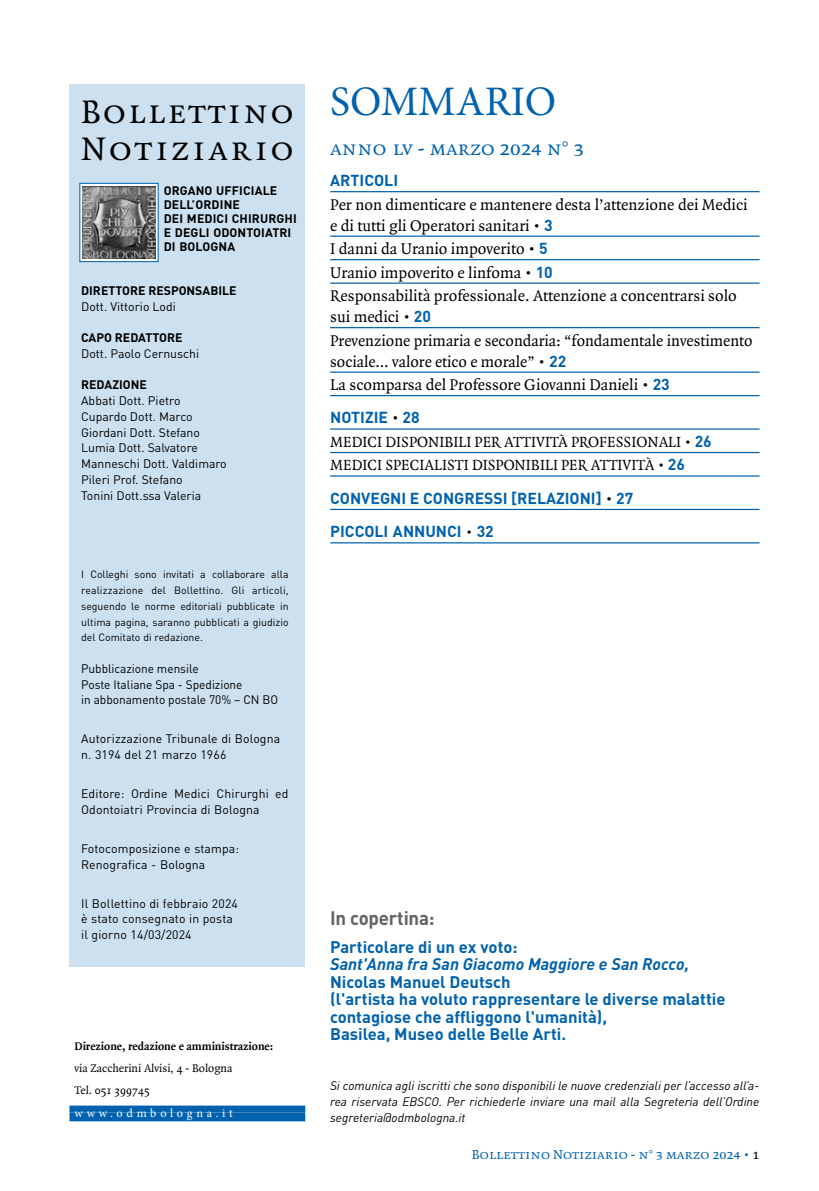
<style>
.page{position:relative;width:819px;height:1191px;background:#fff}
.page>*{position:absolute;margin:0;border:0;box-sizing:border-box;transform-origin:0 0}
.t1{font:42px "Minion Pro";color:#0062ae}
.t2{font:35px/36.8px "Quadraat Small Caps";letter-spacing:.065em;color:#000}
.t3{font:21px "Quadraat Small Caps";color:#0062ae}
.t4{font:700 19.25px "DIN";letter-spacing:-.01em;color:#646363}
.t5{font:16.62px/23.4px "Quadraat";color:#000}
.t6{font:700 16.62px/17.5px "DIN";color:#0062ae}
.t7{font:italic 700 16.62px "DIN";color:#0062ae}
.t8{font:15.75px/23.4px "Quadraat";color:#000}
.t9{font:700 15.75px/33.4px "DIN";color:#0062ae}
.t10{font:14px "Quadraat Small Caps";color:#0062ae}
.t11{font:12.25px/15.8px "DIN";color:#000}
.t12{font:italic 12.25px/15.8px "DIN";color:#000;text-align:justify}
.t13{font:700 12.25px/14px "DIN";letter-spacing:.01em;color:#000}
.t14{font:12.25px "Minion Pro";letter-spacing:.3em;color:#fff}
.t15{font:11.9px/22.4px "Quadraat";color:#000}
.t16{font:700 11.9px "Quadraat";color:#000}
.t17{font:10.5px/15.8px "DIN";color:#000;text-align:justify}
.s1{font-family:"Minion Pro";font-size:12.25px;color:#fff}
.s2{font-family:"DIN";font-weight:700;font-size:15.75px;color:#0062ae}
.s3{font-family:"Quadraat";font-weight:400;font-size:16.62px;color:#000}
.s4{font-family:"DIN";font-weight:700;color:#0062ae}
.s5{font-family:"Quadraat";font-weight:400;color:#000}
.s6{color:#000}
</style>
<div class="page">
<div style="left:69px;top:84px;width:236px;height:882px;background:#cce0ef"></div>
<svg style="left:79px;top:183px;width:80px;height:79px"></svg>
<img style="left:83px;top:186px;width:72px;height:73px">
<div style="left:69px;top:1105px;width:236px;height:7px;background:#0062ae"></div>
<div style="left:69px;top:1112px;width:236px;height:9px;background:#0062ae"></div>
<hr style="left:330px;top:191px;width:429px;height:1px;background:#0062ae">
<hr style="left:330px;top:235px;width:429px;height:2px;background:#0062ae">
<hr style="left:330px;top:259px;width:429px;height:1px;background:#0062ae">
<hr style="left:330px;top:282px;width:429px;height:2px;background:#0062ae">
<hr style="left:330px;top:327px;width:429px;height:1px;background:#0062ae">
<hr style="left:330px;top:371px;width:429px;height:2px;background:#0062ae">
<hr style="left:330px;top:395px;width:429px;height:1px;background:#0062ae">
<hr style="left:330px;top:428px;width:429px;height:2px;background:#0062ae">
<hr style="left:330px;top:452px;width:429px;height:1px;background:#0062ae">
<hr style="left:330px;top:475px;width:429px;height:1px;background:#0062ae">
<hr style="left:330px;top:509px;width:429px;height:1px;background:#0062ae">
<hr style="left:330px;top:542px;width:429px;height:1px;background:#0062ae">
<h2 class="t2" style="left:81px;top:94px;width:214px">Bollettino<br>Notiziario</h2>
<p class="t13" style="left:164px;top:183px;width:135px">ORGANO UFFICIALE<br>DELL’ORDINE<br>DEI MEDICI CHIRURGHI<br>E DEGLI ODONTOIATRI<br>DI BOLOGNA</p>
<p class="t13" style="left:81px;top:283px;width:157px">DIRETTORE RESPONSABILE</p>
<p class="t11" style="left:81px;top:298px;width:96px">Dott. Vittorio Lodi</p>
<p class="t13" style="left:81px;top:330px;width:103px">CAPO REDATTORE</p>
<p class="t11" style="left:81px;top:345px;width:119px">Dott. Paolo Cernuschi</p>
<p class="t13" style="left:81px;top:377px;width:67px">REDAZIONE</p>
<p class="t11" style="left:81px;top:392px;width:147px">Abbati Dott. Pietro<br>Cupardo Dott. Marco<br>Giordani Dott. Stefano<br>Lumia Dott. Salvatore<br>Manneschi Dott. Valdimaro<br>Pileri Prof. Stefano<br>Tonini Dott.ssa Valeria</p>
<p class="t17" style="left:81px;top:566px;width:209px">I Colleghi sono invitati a collaborare alla realizzazione del Bollettino. Gli articoli, seguendo le norme editoriali pubblicate in ultima pagina, saranno pubblicati a giudizio del Comitato di redazione.</p>
<p class="t11" style="left:81px;top:660px;width:198px">Pubblicazione mensile<br>Poste Italiane Spa - Spedizione<br>in abbonamento postale 70% – CN BO</p>
<p class="t11" style="left:81px;top:731px;width:200px">Autorizzazione Tribunale di Bologna n. 3194 del 21 marzo 1966</p>
<p class="t11" style="left:81px;top:785px;width:209px">Editore: Ordine Medici Chirurghi ed<br>Odontoiatri Provincia di Bologna</p>
<p class="t11" style="left:81px;top:840px;width:159px">Fotocomposizione e stampa:<br>Renografica - Bologna</p>
<p class="t11" style="left:81px;top:895px;width:158px">Il Bollettino di febbraio 2024 è stato consegnato in posta il giorno 14/03/2024</p>
<p class="t16" style="left:74px;top:1039px;width:200px">Direzione, redazione e amministrazione:</p>
<p class="t15" style="left:74px;top:1057px;width:203px">via Zaccherini Alvisi, 4 - Bologna<br>Tel. 051 399745 <span class="s1">ITO INTERNET</span></p>
<p class="t14" style="left:74px;top:1104px;width:160px">www.odmbologna.it</p>
<h1 class="t1" style="left:330px;top:73px;width:227px">SOMMARIO</h1>
<h3 class="t3" style="left:330px;top:138px;width:255px">anno lv - marzo 2024 n° 3</h3>
<p class="t9" style="left:330px;top:163px;width:69px">ARTICOLI</p>
<h3 class="t5" style="left:330px;top:194px;width:419px;line-height:21px">Per non dimenticare e mantenere desta l’attenzione dei Medici e di tutti gli Operatori sanitari • <span class="s2">3</span></h3>
<h3 class="t5" style="left:330px;top:237px;width:408px">I danni da Uranio impoverito • <span class="s2">5<br></span>Uranio impoverito e linfoma • <span class="s2">10<br></span>Responsabilità professionale. Attenzione a concentrarsi solo</h3>
<h3 class="t5" style="left:330px;top:305px;width:424px">sui medici • <span class="s2">20<br></span>Prevenzione primaria e secondaria: “fondamentale investimento</h3>
<h3 class="t5" style="left:330px;top:350px;width:341px">sociale… valore etico e morale” • <span class="s2">22<br></span>La scomparsa del Professore Giovanni Danieli • <span class="s2">23</span></h3>
<p class="t9" style="left:330px;top:400px;width:91px">NOTIZIE <span class="s3">•</span> 28</p>
<p class="t8" style="left:330px;top:431px;width:383px">MEDICI DISPONIBILI PER ATTIVITÀ PROFESSIONALI • <span class="s4">26<br></span>MEDICI SPECIALISTI DISPONIBILI PER ATTIVITÀ • <span class="s4">26</span></p>
<p class="t9" style="left:330px;top:481px;width:304px">CONVEGNI E CONGRESSI [RELAZIONI] <span class="s3">•</span> 27<br>PICCOLI ANNUNCI <span class="s5">•</span> 32</p>
<h3 class="t4" style="left:330px;top:905px;width:106px">In copertina:</h3>
<h3 class="t6" style="left:330px;top:937px;width:189px">Particolare di un ex voto:</h3>
<h3 class="t7" style="left:330px;top:953px;width:360px">Sant'Anna fra San Giacomo Maggiore e San Rocco,</h3>
<h3 class="t6" style="left:330px;top:972px;width:397px">Nicolas Manuel Deutsch<br>(l'artista ha voluto rappresentare le diverse malattie contagiose che affliggono l'umanità),<br>Basilea, Museo delle Belle Arti.</h3>
<p class="t12" style="left:330px;top:1077px;width:431px">Si comunica agli iscritti che sono disponibili le nuove credenziali per l’accesso all’a&shy;rea riservata EBSCO. Per richiederle inviare una mail alla Segreteria dell’Ordine segreteria@odmbologna.it</p>
<p class="t10" style="left:472px;top:1147px;width:289px">Bollettino Notiziario - n° 3 marzo 2024 • <span class="s6">1</span></p>
</div>
